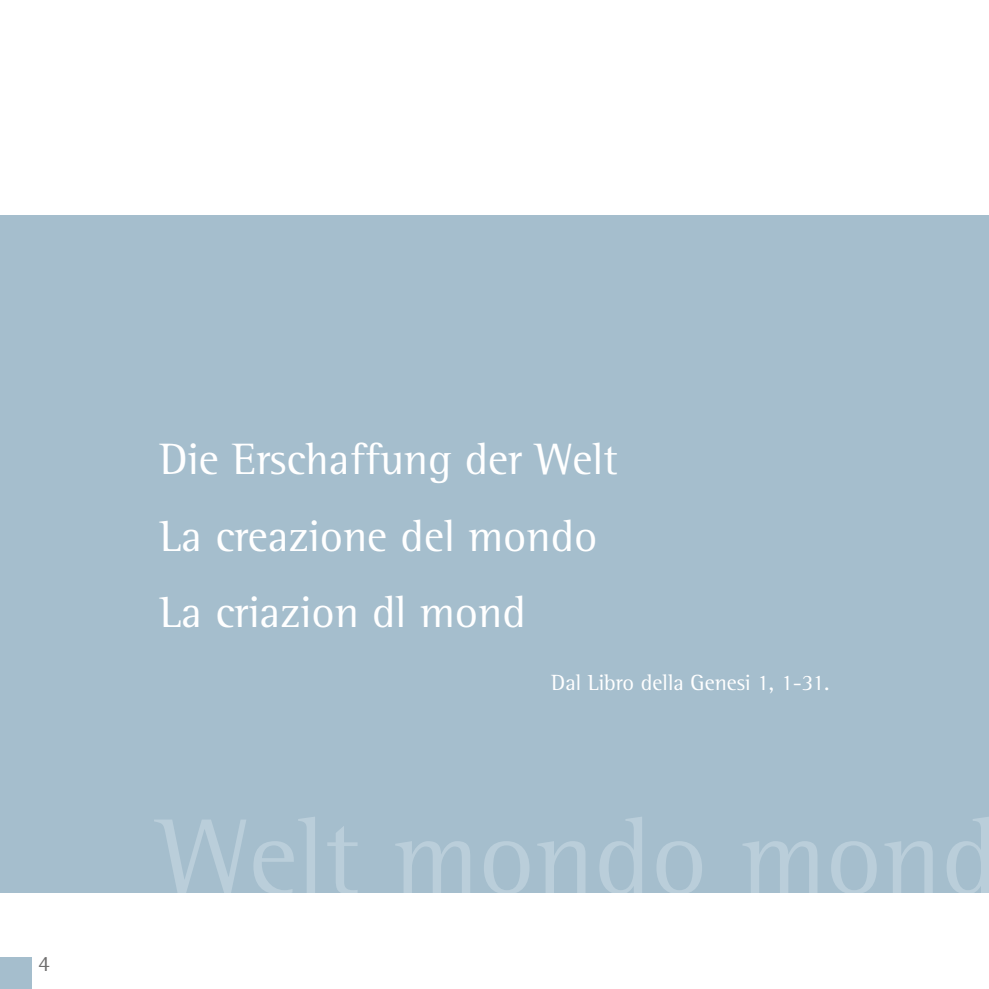
<style>
.page{position:relative;width:989px;height:989px;background:#fff}
.page>*{position:absolute;margin:0;border:0;box-sizing:border-box;transform-origin:0 0}
.t1{font:109.58px "Rotis Semi Serif";color:#baceda}
.t2{font:45px/76.5px "Rotis Semi Serif";color:#fff}
.t3{font:22.5px "Rotis Semi Serif";color:#fff}
.t4{font:22.5px "Rotis Semi Serif";color:#706f6f}
</style>
<div class="page">
<div style="left:0;top:215px;width:989px;height:678px;background:#a5becd"></div>
<div style="left:0;top:957px;width:32px;height:32px;background:#a5becd"></div>
<p class="t4" style="left:38px;top:950px;width:13px">4</p>
<p class="t2" style="left:159px;top:421px;width:460px">Die Erschaffung der Welt<br>La creazione del mondo<br>La criazion dl mond</p>
<p class="t3" style="left:551px;top:669px;width:280px">Dal Libro della Genesi 1, 1-31.</p>
<h1 class="t1" style="left:159px;top:792px;width:840px">Welt mondo mond</h1>
</div>
